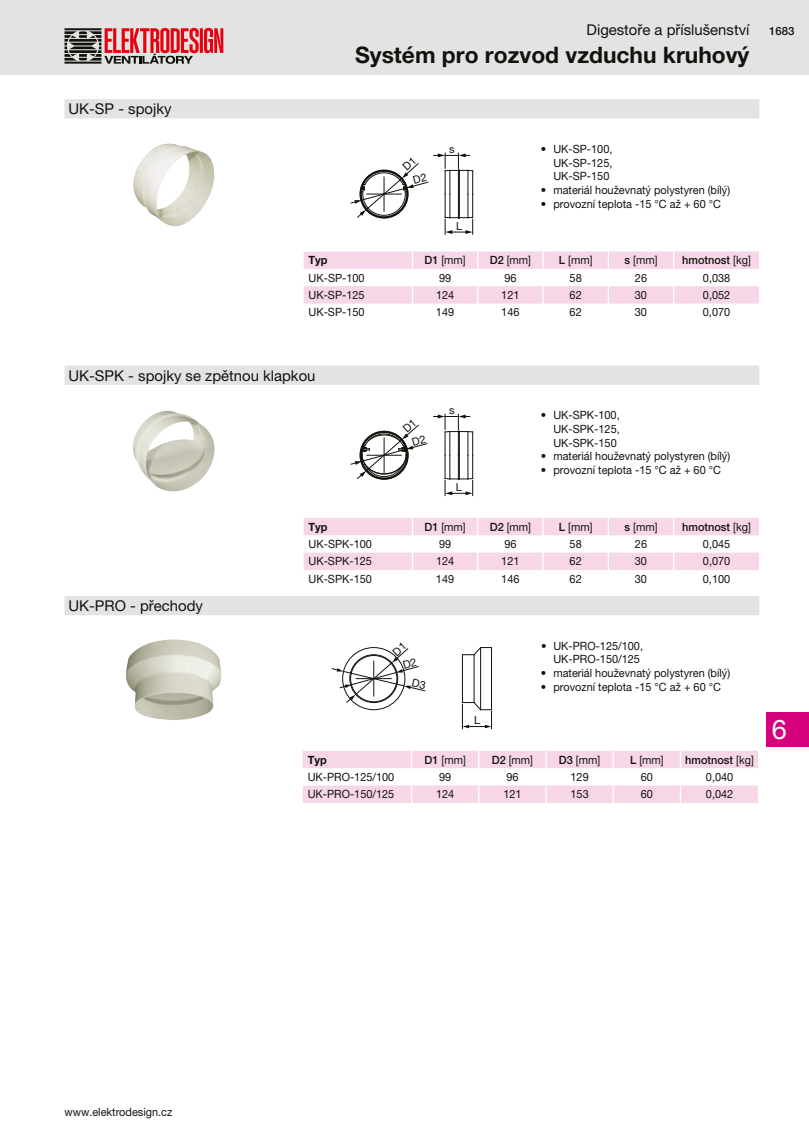
<style>
.page{position:relative;width:809px;height:1141px;background:#fff}
.page>*{position:absolute;margin:0;border:0;box-sizing:border-box;transform-origin:0 0}
.t1{font:27.12px "Helvetica Neue LT Pro";color:#fff}
.t2{font:700 22.75px "Helvetica Neue LT Pro";color:#12120d}
.t3{font:14.88px "Helvetica Neue LT Pro";color:#12120d}
.t4{font:11.38px/13.7px "Helvetica Neue LT Pro";color:#12120d;text-align:justify;scale:.96 1}
.t5{font:500 11.38px "Helvetica Neue LT Pro";color:#12120d;scale:.96 1}
.t6{font:700 11.38px "Helvetica Neue LT Pro";color:#12120d;scale:.96 1}
.t7{font:500 11.38px "Helvetica Neue LT Pro";color:#12120d}
.t8{font:11.03px "Helvetica Neue LT Pro";color:#12120d}
.t9{font:10.85px "Helvetica Neue LT Pro";color:#12120d}
.s1{font-weight:500}
.s2{font-weight:400}
</style>
<div class="page">
<div style="left:0;top:0;width:809px;height:74px;background:#e2e3e3"></div>
<svg style="left:64px;top:28px;width:159px;height:36px"></svg>
<div style="left:766px;top:712px;width:43px;height:35px;background:#d5007d"></div>
<div style="left:64px;top:99px;width:695px;height:19px;background:#e2e3e3"></div>
<svg style="left:434px;top:153px;width:39px;height:81px"></svg>
<img style="left:133px;top:144px;width:81px;height:83px">
<svg style="left:303px;top:252px;width:456px;height:52px"></svg>
<div style="left:64px;top:366px;width:695px;height:19px;background:#e2e3e3"></div>
<svg style="left:433px;top:414px;width:40px;height:82px"></svg>
<svg style="left:303px;top:518px;width:456px;height:52px"></svg>
<img style="left:133px;top:411px;width:82px;height:81px">
<svg style="left:303px;top:751px;width:455px;height:52px"></svg>
<div style="left:64px;top:596px;width:695px;height:19px;background:#e2e3e3"></div>
<img style="left:125px;top:639px;width:97px;height:81px">
<svg style="left:462px;top:647px;width:29px;height:8px"></svg>
<hr style="left:480px;top:648px;width:1px;height:62px;background:#12120d">
<hr style="left:491px;top:648px;width:1px;height:62px;background:#12120d">
<hr style="left:474px;top:655px;width:1px;height:48px;background:#12120d">
<hr style="left:462px;top:655px;width:1px;height:48px;background:#12120d">
<svg style="left:462px;top:702px;width:30px;height:27px"></svg>
<svg style="left:351px;top:163px;width:77px;height:54px"></svg>
<svg style="left:351px;top:424px;width:76px;height:55px"></svg>
<svg style="left:332px;top:647px;width:94px;height:55px"></svg>
<h3 class="t3" style="left:68px;top:100px;width:105px">UK-SP - spojky</h3>
<h3 class="t3" style="left:586px;top:21px;width:164px">Digestoře a příslušenství</h3>
<h2 class="t2" style="left:355px;top:41px;width:396px">Systém pro rozvod vzduchu kruhový</h2>
<p class="t7" style="left:769px;top:25px;width:27px">1683</p>
<p class="t9" style="left:449px;top:142px;width:7px">s</p>
<p class="t9" style="left:456px;top:219px;width:8px">L</p>
<p class="t4" style="left:553px;top:142px;width:63px;text-indent:-12px">• UK-SP-100, UK-SP-125, UK-SP-150</p>
<p class="t4" style="left:541px;top:183px;width:199px">• materiál houževnatý polystyren (bílý)</p>
<p class="t4" style="left:541px;top:197px;width:189px">• provozní teplota -15 °C až + 60 °C</p>
<p class="t6" style="left:308px;top:253px;width:21px">Typ</p>
<p class="t4" style="left:424px;top:253px;width:44px"><span class="s1">D1</span> [mm]</p>
<p class="t4" style="left:490px;top:253px;width:44px"><span class="s1">D2</span> [mm]</p>
<p class="t4" style="left:559px;top:253px;width:36px"><span class="s1">L</span> [mm]</p>
<p class="t4" style="left:624px;top:253px;width:36px"><span class="s1">s</span> [mm]</p>
<p class="t5" style="left:682px;top:253px;width:73px">hmotnost <span class="s2">[kg]</span></p>
<p class="t4" style="left:308px;top:271px;width:60px">UK-SP-100</p>
<p class="t4" style="left:439px;top:271px;width:14px">99</p>
<p class="t4" style="left:504px;top:271px;width:14px">96</p>
<p class="t4" style="left:569px;top:271px;width:14px">58</p>
<p class="t4" style="left:635px;top:271px;width:14px">26</p>
<p class="t4" style="left:703px;top:271px;width:30px">0,038</p>
<p class="t4" style="left:308px;top:288px;width:60px">UK-SP-125</p>
<p class="t4" style="left:436px;top:288px;width:20px">124</p>
<p class="t4" style="left:501px;top:288px;width:20px">121</p>
<p class="t4" style="left:569px;top:288px;width:14px">62</p>
<p class="t4" style="left:635px;top:288px;width:14px">30</p>
<p class="t4" style="left:703px;top:288px;width:30px">0,052</p>
<p class="t4" style="left:308px;top:305px;width:60px">UK-SP-150</p>
<p class="t4" style="left:436px;top:305px;width:20px">149</p>
<p class="t4" style="left:501px;top:305px;width:20px">146</p>
<p class="t4" style="left:569px;top:305px;width:14px">62</p>
<p class="t4" style="left:635px;top:305px;width:14px">30</p>
<p class="t4" style="left:703px;top:305px;width:30px">0,070</p>
<h3 class="t3" style="left:68px;top:366px;width:248px">UK-SPK - spojky se zpětnou klapkou</h3>
<p class="t8" style="left:449px;top:404px;width:7px">s</p>
<p class="t8" style="left:456px;top:480px;width:8px">L</p>
<p class="t4" style="left:553px;top:408px;width:71px;text-indent:-12px">• UK-SPK-100, UK-SPK-125, UK-SPK-150</p>
<p class="t4" style="left:541px;top:449px;width:199px">• materiál houževnatý polystyren (bílý)</p>
<p class="t4" style="left:541px;top:463px;width:189px">• provozní teplota -15 °C až + 60 °C</p>
<h3 class="t3" style="left:68px;top:597px;width:136px">UK-PRO - přechody</h3>
<p class="t6" style="left:308px;top:520px;width:21px">Typ</p>
<p class="t4" style="left:424px;top:520px;width:44px"><span class="s1">D1</span> [mm]</p>
<p class="t4" style="left:490px;top:520px;width:44px"><span class="s1">D2</span> [mm]</p>
<p class="t4" style="left:559px;top:520px;width:36px"><span class="s1">L</span> [mm]</p>
<p class="t4" style="left:624px;top:520px;width:36px"><span class="s1">s</span> [mm]</p>
<p class="t5" style="left:682px;top:520px;width:73px">hmotnost <span class="s2">[kg]</span></p>
<p class="t4" style="left:308px;top:537px;width:67px">UK-SPK-100</p>
<p class="t4" style="left:439px;top:537px;width:14px">99</p>
<p class="t4" style="left:504px;top:537px;width:14px">96</p>
<p class="t4" style="left:569px;top:537px;width:14px">58</p>
<p class="t4" style="left:635px;top:537px;width:14px">26</p>
<p class="t4" style="left:703px;top:537px;width:30px">0,045</p>
<p class="t4" style="left:308px;top:554px;width:67px">UK-SPK-125</p>
<p class="t4" style="left:436px;top:554px;width:20px">124</p>
<p class="t4" style="left:501px;top:554px;width:20px">121</p>
<p class="t4" style="left:569px;top:554px;width:14px">62</p>
<p class="t4" style="left:635px;top:554px;width:14px">30</p>
<p class="t4" style="left:703px;top:554px;width:30px">0,070</p>
<p class="t4" style="left:308px;top:572px;width:67px">UK-SPK-150</p>
<p class="t4" style="left:436px;top:572px;width:20px">149</p>
<p class="t4" style="left:501px;top:572px;width:20px">146</p>
<p class="t4" style="left:569px;top:572px;width:14px">62</p>
<p class="t4" style="left:635px;top:572px;width:14px">30</p>
<p class="t4" style="left:703px;top:572px;width:30px">0,100</p>
<p class="t8" style="left:474px;top:713px;width:8px">L</p>
<p class="t4" style="left:541px;top:639px;width:108px;text-align:right">• UK-PRO-125/100,<br>UK-PRO-150/125</p>
<p class="t4" style="left:541px;top:666px;width:199px">• materiál houževnatý polystyren (bílý)</p>
<p class="t4" style="left:541px;top:680px;width:189px">• provozní teplota -15 °C až + 60 °C</p>
<p class="t6" style="left:308px;top:752px;width:21px">Typ</p>
<p class="t4" style="left:424px;top:753px;width:44px"><span class="s1">D1</span> [mm]</p>
<p class="t4" style="left:492px;top:753px;width:44px"><span class="s1">D2</span> [mm]</p>
<p class="t4" style="left:559px;top:753px;width:44px"><span class="s1">D3</span> [mm]</p>
<p class="t4" style="left:630px;top:753px;width:36px"><span class="s1">L</span> [mm]</p>
<p class="t5" style="left:685px;top:753px;width:73px">hmotnost <span class="s2">[kg]</span></p>
<p class="t4" style="left:308px;top:770px;width:92px">UK-PRO-125/100</p>
<p class="t4" style="left:439px;top:770px;width:14px">99</p>
<p class="t4" style="left:506px;top:770px;width:14px">96</p>
<p class="t4" style="left:570px;top:770px;width:20px">129</p>
<p class="t4" style="left:640px;top:770px;width:14px">60</p>
<p class="t4" style="left:706px;top:770px;width:30px">0,040</p>
<p class="t4" style="left:308px;top:787px;width:92px">UK-PRO-150/125</p>
<p class="t4" style="left:436px;top:787px;width:20px">124</p>
<p class="t4" style="left:503px;top:787px;width:20px">121</p>
<p class="t4" style="left:570px;top:787px;width:20px">153</p>
<p class="t4" style="left:640px;top:787px;width:14px">60</p>
<p class="t4" style="left:706px;top:787px;width:30px">0,042</p>
<h1 class="t1" style="left:771px;top:713px;width:17px">6</h1>
<p class="t4" style="left:64px;top:1105px;width:114px">www.elektrodesign.cz</p>
</div>
